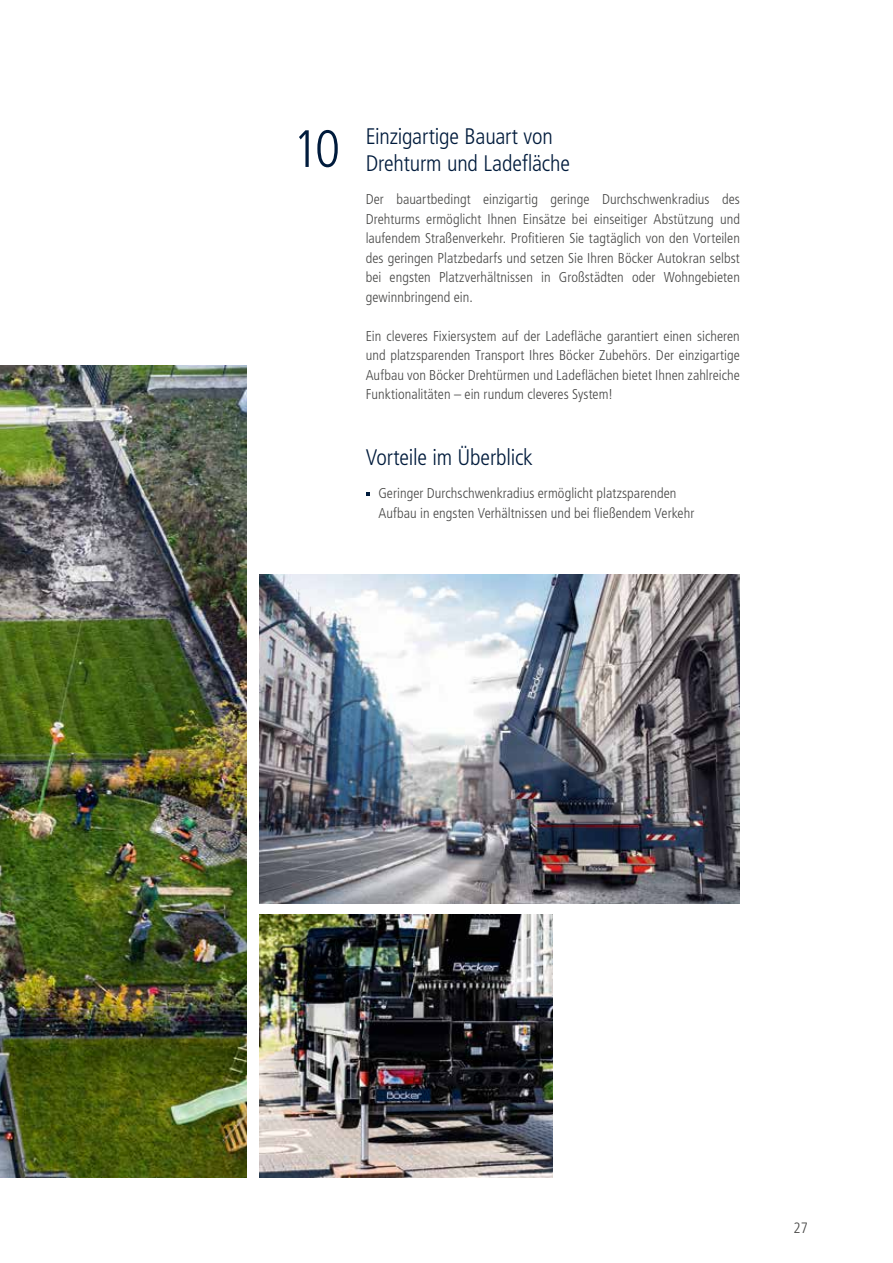
<style>
.page{position:relative;width:893px;height:1263px;background:#fff}
.page>*{position:absolute;margin:0;border:0;box-sizing:border-box;transform-origin:0 0}
.t1{font:300 condensed 52.5px "Frutiger LT Pro";color:#001b3c}
.t2{font:300 condensed 22.5px/27px "Frutiger LT Pro";letter-spacing:-.01em;color:#001b3c}
.t3{font:300 condensed 15px "Frutiger LT Pro";color:#484847}
.t4{font:300 condensed 14.25px/19.5px "Frutiger LT Pro";letter-spacing:.005em;color:#484847;text-align:justify}
</style>
<div class="page">
<img style="left:259px;top:574px;width:481px;height:329px">
<img style="left:0;top:366px;width:247px;height:812px">
<svg style="left:366px;top:492px;width:4px;height:4px"></svg>
<img style="left:259px;top:915px;width:294px;height:263px">
<h1 class="t1" style="left:293px;top:119px;width:49px">10</h1>
<h2 class="t2" style="left:366px;top:123px;width:206px">Einzigartige Bauart von<br>Drehturm und Ladefläche</h2>
<p class="t4" style="left:366px;top:190px;width:376px">Der bauartbedingt einzigartig geringe Durchschwenkradius des Drehturms ermöglicht Ihnen Einsätze bei einseitiger Abstützung und laufendem Straßenverkehr. Profitieren Sie tagtäglich von den Vorteilen des geringen Platzbedarfs und setzen Sie Ihren Böcker Autokran selbst bei engsten Platzverhältnissen in Großstädten oder Wohngebieten gewinnbringend ein.</p>
<p class="t4" style="left:366px;top:326px;width:376px">Ein cleveres Fixiersystem auf der Ladefläche garantiert einen sicheren und platzsparenden Transport Ihres Böcker Zubehörs. Der einzigartige Aufbau von Böcker Drehtürmen und Ladeflächen bietet Ihnen zahlreiche Funktionalitäten – ein rundum cleveres System!</p>
<h2 class="t2" style="left:366px;top:444px;width:169px">Vorteile im Überblick</h2>
<p class="t4" style="left:378px;top:484px;width:317px">Geringer Durchschwenkradius ermöglicht platzsparenden<br>Aufbau in engsten Verhältnissen und bei fließendem Verkehr</p>
<p class="t3" style="left:793px;top:1219px;width:16px">27</p>
</div>
